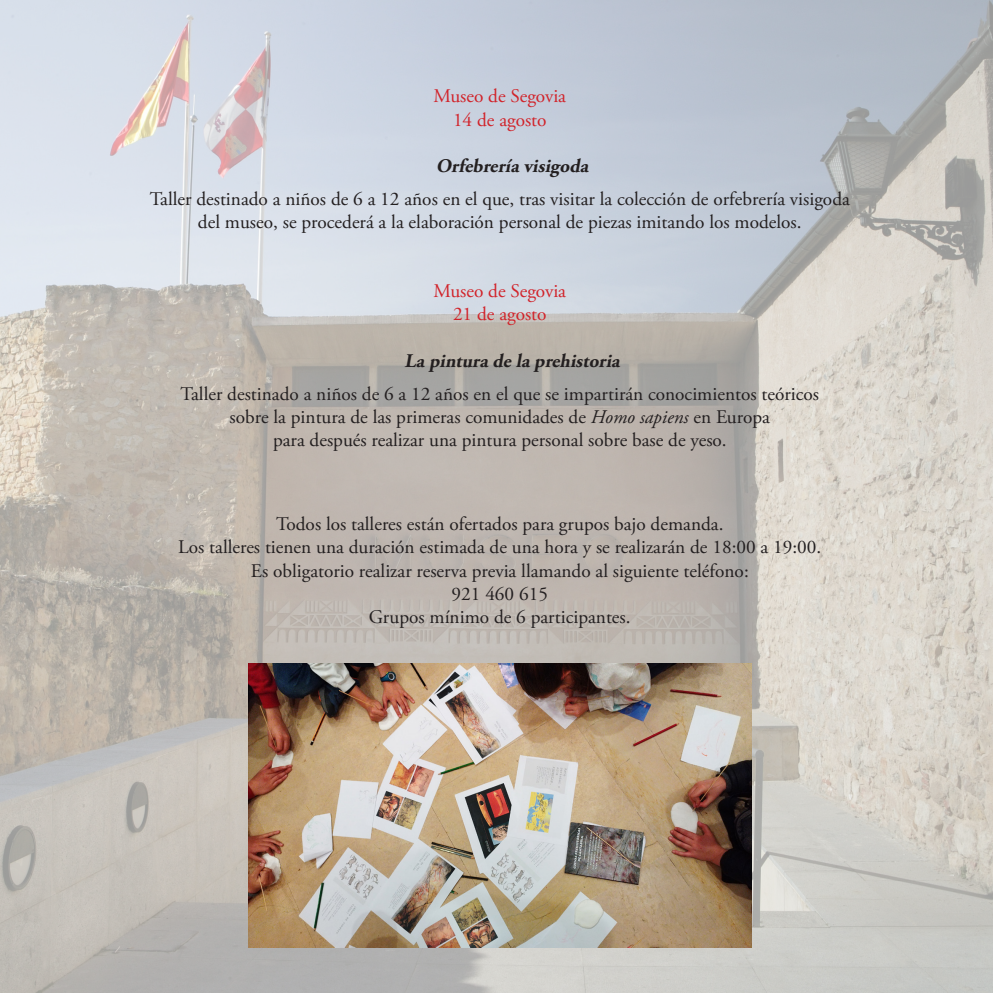
<style>
.page{position:relative;width:993px;height:993px;background:#fff}
.page>*{position:absolute;margin:0;border:0;box-sizing:border-box;transform-origin:0 0}
.t1{font:19.25px "Adobe Garamond Pro";color:#231f20}
.t2{font:19.25px "Adobe Garamond Pro";letter-spacing:-.01em;color:#d1232a}
.t3{font:italic 700 19.25px "Adobe Garamond Pro";color:#231f20}
.s1{font-style:italic}
</style>
<div class="page">
<img style="left:0;top:0;width:992px;height:992px">
<img style="left:248px;top:663px;width:503px;height:283px">
<p class="t2" style="left:433px;top:85px;width:134px">Museo de Segovia</p>
<p class="t2" style="left:453px;top:108px;width:95px">14 de agosto</p>
<p class="t3" style="left:436px;top:154px;width:158px">Orfebrería visigoda</p>
<p class="t1" style="left:150px;top:187px;width:701px">Taller destinado a niños de 6 a 12 años en el que, tras visitar la colección de orfebrería visigoda</p>
<p class="t1" style="left:198px;top:210px;width:605px">del museo, se procederá a la elaboración personal de piezas imitando los modelos.</p>
<p class="t2" style="left:433px;top:279px;width:134px">Museo de Segovia</p>
<p class="t2" style="left:453px;top:303px;width:95px">21 de agosto</p>
<p class="t3" style="left:404px;top:349px;width:221px">La pintura de la prehistoria</p>
<p class="t1" style="left:180px;top:382px;width:639px">Taller destinado a niños de 6 a 12 años en el que se impartirán conocimientos teóricos</p>
<p class="t1" style="left:229px;top:405px;width:542px">sobre la pintura de las primeras comunidades de <span class="s1">Homo sapiens</span> en Europa</p>
<p class="t1" style="left:273px;top:428px;width:455px">para después realizar una pintura personal sobre base de yeso.</p>
<p class="t1" style="left:276px;top:512px;width:449px">Todos los talleres están ofertados para grupos bajo demanda.</p>
<p class="t1" style="left:178px;top:535px;width:644px">Los talleres tienen una duración estimada de una hora y se realizarán de 18:00 a 19:00.</p>
<p class="t1" style="left:251px;top:558px;width:499px">Es obligatorio realizar reserva previa llamando al siguiente teléfono:</p>
<p class="t1" style="left:451px;top:581px;width:98px">921 460 615</p>
<p class="t1" style="left:369px;top:605px;width:263px">Grupos mínimo de 6 participantes.</p>
</div>
